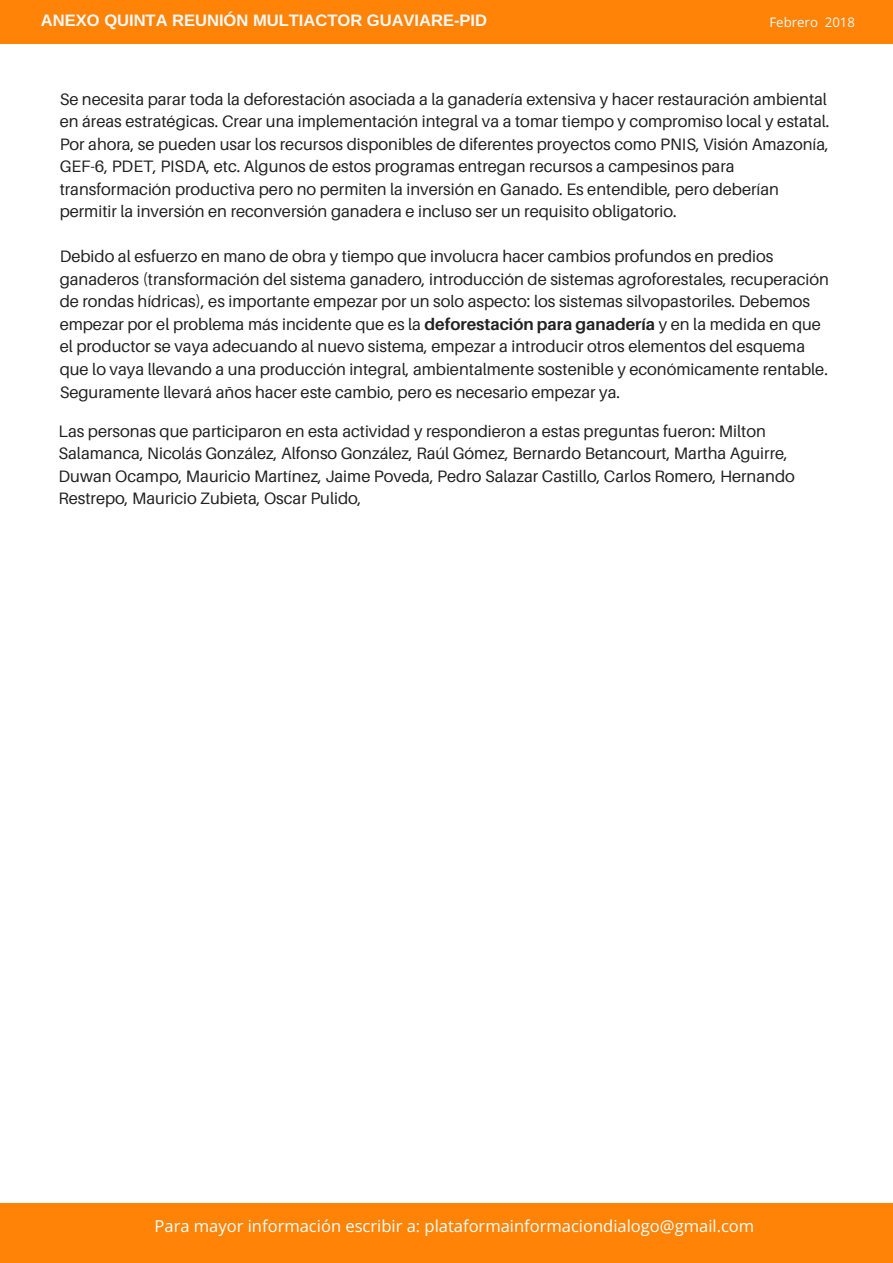
<style>
.page{position:relative;width:893px;height:1263px;background:#fff}
.page>*{position:absolute;margin:0;border:0;box-sizing:border-box;transform-origin:0 0}
.t1{font:16.5px/22.5px "Aileron";color:#222}
.t2{font:16.5px "Open Sans";color:#fff}
.t3{font:700 16.5px "Arimo";color:#f9f9f9}
.t4{font:13.2px "Open Sans";color:#f9f9f9}
.s1{font-weight:700}
</style>
<div class="page">
<div style="left:0;top:0;width:893px;height:44px;background:#ff8306"></div>
<div style="left:0;top:1203px;width:893px;height:60px;background:#ff8306"></div>
<p class="t3" style="left:41px;top:11px;width:448px">ANEXO QUINTA REUNIÓN MULTIACTOR GUAVIARE-PID</p>
<p class="t4" style="left:769px;top:13px;width:87px">Febrero 2018</p>
<p class="t1" style="left:60px;top:87px;width:771px">Se necesita parar toda la deforestación asociada a la ganadería extensiva y hacer restauración ambiental en áreas estratégicas. Crear una implementación integral va a tomar tiempo y compromiso local y estatal.<br>Por ahora, se pueden usar los recursos disponibles de diferentes proyectos como PNIS, Visión Amazonía, GEF-6, PDET, PISDA, etc. Algunos de estos programas entregan recursos a campesinos para transformación productiva pero no permiten la inversión en Ganado. Es entendible, pero deberían permitir la inversión en reconversión ganadera e incluso ser un requisito obligatorio.</p>
<p class="t1" style="left:60px;top:245px;width:771px">Debido al esfuerzo en mano de obra y tiempo que involucra hacer cambios profundos en predios ganaderos (transformación del sistema ganadero, introducción de sistemas agroforestales, recuperación de rondas hídricas), es importante empezar por un solo aspecto: los sistemas silvopastoriles. Debemos empezar por el problema más incidente que es la <span class="s1">deforestación para ganadería</span> y en la medida en que el productor se vaya adecuando al nuevo sistema, empezar a introducir otros elementos del esquema que lo vaya llevando a una producción integral, ambientalmente sostenible y económicamente rentable.<br>Seguramente llevará años hacer este cambio, pero es necesario empezar ya.</p>
<p class="t1" style="left:59px;top:420px;width:738px">Las personas que participaron en esta actividad y respondieron a estas preguntas fueron: Milton Salamanca, Nicolás González, Alfonso González, Raúl Gómez, Bernardo Betancourt, Martha Aguirre, Duwan Ocampo, Mauricio Martínez, Jaime Poveda, Pedro Salazar Castillo, Carlos Romero, Hernando Restrepo, Mauricio Zubieta, Oscar Pulido,</p>
<p class="t2" style="left:155px;top:1214px;width:601px">Para mayor información escribir a: plataformainformaciondialogo@gmail.com</p>
</div>
